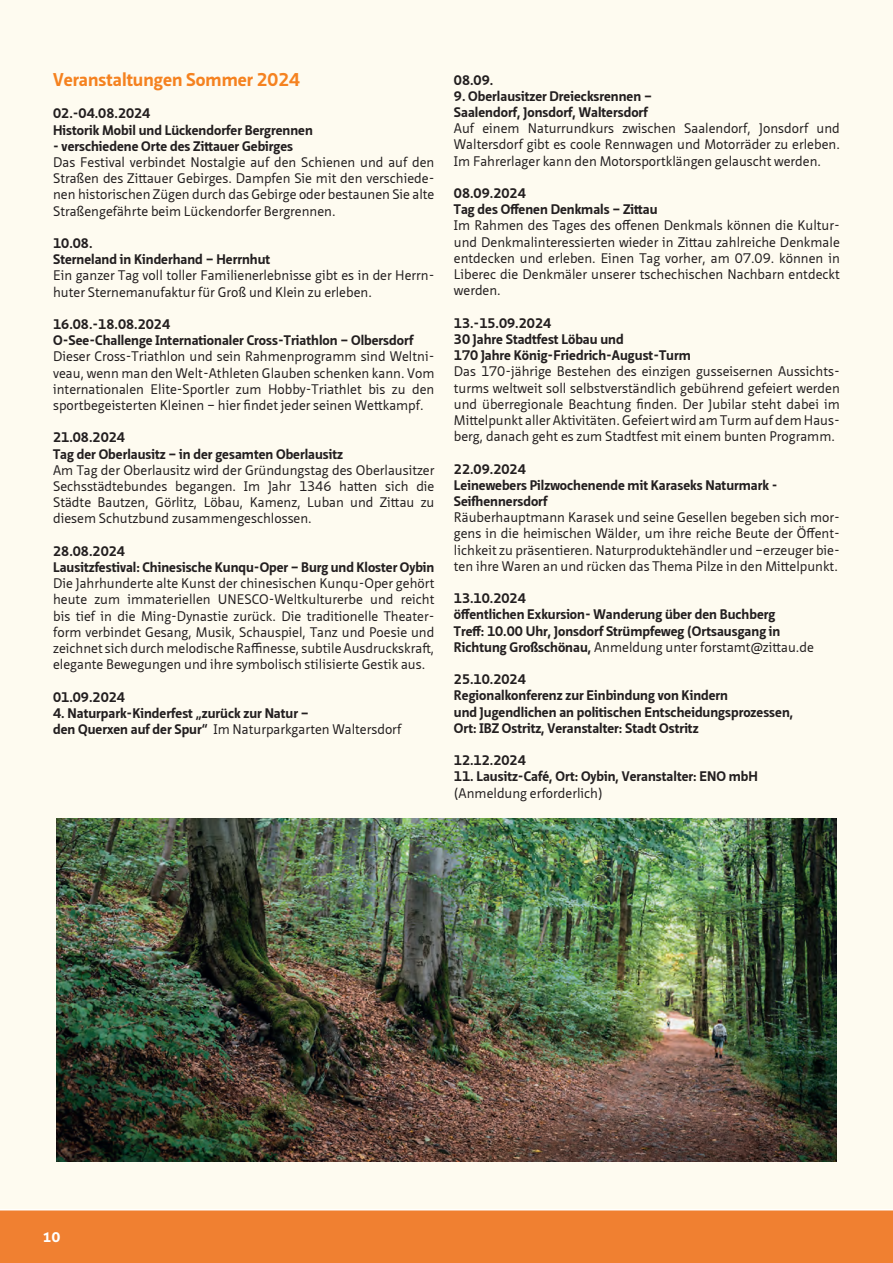
<style>
.page{position:relative;width:893px;height:1263px;background:#fff}
.page>*{position:absolute;margin:0;border:0;box-sizing:border-box;transform-origin:0 0}
.t1{font:700 18px "Neue Sans Pro";color:#f58220}
.t2{font:700 15px "Aller";color:#fff}
.t3{font:13.5px/16.2px "Neue Sans Pro";color:#231f20;text-align:justify}
.t4{font:700 13.5px/16.2px "Neue Sans Pro";color:#231f20}
.s1{font-weight:400}
</style>
<div class="page">
<div style="left:0;top:0;width:893px;height:1229px;background:#fefbf0"></div>
<div style="left:0;top:1209px;width:893px;height:54px;background:#f08031"></div>
<img style="left:56px;top:819px;width:781px;height:343px">
<h1 class="t1" style="left:53px;top:68px;width:248px">Veranstaltungen Sommer 2024</h1>
<p class="t4" style="left:53px;top:105px;width:261px">02.-04.08.2024<br>Historik Mobil und Lückendorfer Bergrennen</p>
<p class="t4" style="left:53px;top:138px;width:242px">- verschiedene Orte des Zittauer Gebirges</p>
<p class="t3" style="left:53px;top:154px;width:383px">Das Festival verbindet Nostalgie auf den Schienen und auf den Straßen des Zittauer Gebirges. Dampfen Sie mit den verschiede&shy;nen historischen Zügen durch das Gebirge oder bestaunen Sie alte Straßengefährte beim Lückendorfer Bergrennen.</p>
<p class="t4" style="left:53px;top:235px;width:219px">10.08.<br>Sterneland in Kinderhand – Herrnhut</p>
<p class="t3" style="left:53px;top:267px;width:383px">Ein ganzer Tag voll toller Familienerlebnisse gibt es in der Herrn&shy;huter Sternemanufaktur für Groß und Klein zu erleben.</p>
<p class="t4" style="left:53px;top:316px;width:362px">16.08.-18.08.2024<br>O-See-Challenge Internationaler Cross-Triathlon – Olbersdorf</p>
<p class="t3" style="left:53px;top:348px;width:383px">Dieser Cross-Triathlon und sein Rahmenprogramm sind Weltni&shy;veau, wenn man den Welt-Athleten Glauben schenken kann. Vom internationalen Elite-Sportler zum Hobby-Triathlet bis zu den sportbegeisterten Kleinen – hier findet jeder seinen Wettkampf.</p>
<p class="t4" style="left:53px;top:429px;width:292px">21.08.2024<br>Tag der Oberlausitz – in der gesamten Oberlausitz</p>
<p class="t3" style="left:53px;top:462px;width:383px">Am Tag der Oberlausitz wird der Gründungstag des Oberlausitzer Sechsstädtebundes begangen. Im Jahr 1346 hatten sich die Städte Bautzen, Görlitz, Löbau, Kamenz, Luban und Zittau zu diesem Schutzbund zusammengeschlossen.</p>
<p class="t4" style="left:53px;top:543px;width:383px">28.08.2024<br>Lausitzfestival: Chinesische Kunqu-Oper – Burg und Kloster Oybin</p>
<p class="t3" style="left:53px;top:575px;width:383px">Die Jahrhunderte alte Kunst der chinesischen Kunqu-Oper gehört heute zum immateriellen UNESCO-Weltkulturerbe und reicht bis tief in die Ming-Dynastie zurück. Die traditionelle Theater&shy;form verbindet Gesang, Musik, Schauspiel, Tanz und Poesie und zeichnet sich durch melodische Raffinesse, subtile Ausdruckskraft, elegante Bewegungen und ihre symbolisch stilisierte Gestik aus.</p>
<p class="t4" style="left:53px;top:689px;width:73px">01.09.2024</p>
<p class="t4" style="left:53px;top:705px;width:350px">4. Naturpark-Kinderfest „zurück zur Natur –<br>den Querxen auf der Spur“ <span class="s1">Im Naturparkgarten Waltersdorf</span></p>
<p class="t4" style="left:454px;top:72px;width:41px">08.09.</p>
<p class="t4" style="left:454px;top:88px;width:200px">9. Oberlausitzer Dreiecksrennen –<br>Saalendorf, Jonsdorf, Waltersdorf</p>
<p class="t3" style="left:454px;top:120px;width:387px">Auf einem Naturrundkurs zwischen Saalendorf, Jonsdorf und Waltersdorf gibt es coole Rennwagen und Motorräder zu erleben.<br>Im Fahrerlager kann den Motorsportklängen gelauscht werden.</p>
<p class="t4" style="left:454px;top:185px;width:205px">08.09.2024<br>Tag des Offenen Denkmals – Zittau</p>
<p class="t3" style="left:454px;top:217px;width:387px">Im Rahmen des Tages des offenen Denkmals können die Kultur&shy;und Denkmalinteressierten wieder in Zittau zahlreiche Denkmale entdecken und erleben. Einen Tag vorher, am 07.09. können in Liberec die Denkmäler unserer tschechischen Nachbarn entdeckt werden.</p>
<p class="t4" style="left:454px;top:315px;width:238px">13.-15.09.2024<br>30 Jahre Stadtfest Löbau und<br>170 Jahre König-Friedrich-August-Turm</p>
<p class="t3" style="left:454px;top:363px;width:387px">Das 170-jährige Bestehen des einzigen gusseisernen Aussichts&shy;turms weltweit soll selbstverständlich gebührend gefeiert werden und überregionale Beachtung finden. Der Jubilar steht dabei im Mittelpunkt aller Aktivitäten. Gefeiert wird am Turm auf dem Haus&shy;berg, danach geht es zum Stadtfest mit einem bunten Programm.</p>
<p class="t4" style="left:454px;top:460px;width:325px">22.09.2024<br>Leinewebers Pilzwochenende mit Karaseks Naturmark -<br>Seifhennersdorf</p>
<p class="t3" style="left:454px;top:509px;width:387px">Räuberhauptmann Karasek und seine Gesellen begeben sich mor&shy;gens in die heimischen Wälder, um ihre reiche Beute der Öffent&shy;lichkeit zu präsentieren. Naturproduktehändler und –erzeuger bie&shy;ten ihre Waren an und rücken das Thema Pilze in den Mittelpunkt.</p>
<p class="t4" style="left:454px;top:590px;width:361px">13.10.2024<br>öffentlichen Exkursion- Wanderung über den Buchberg<br>Treff: 10.00 Uhr, Jonsdorf Strümpfeweg (Ortsausgang in Richtung Großschönau, <span class="s1">Anmeldung unter forstamt@zittau.de</span></p>
<p class="t4" style="left:454px;top:671px;width:341px">25.10.2024<br>Regionalkonferenz zur Einbindung von Kindern<br>und Jugendlichen an politischen Entscheidungsprozessen, Ort: IBZ Ostritz, Veranstalter: Stadt Ostritz</p>
<p class="t4" style="left:454px;top:752px;width:73px">12.12.2024</p>
<p class="t4" style="left:454px;top:768px;width:305px">11. Lausitz-Café, Ort: Oybin, Veranstalter: ENO mbH</p>
<p class="t3" style="left:454px;top:784px;width:150px">(Anmeldung erforderlich)</p>
<p class="t2" style="left:43px;top:1227px;width:19px">10</p>
</div>
